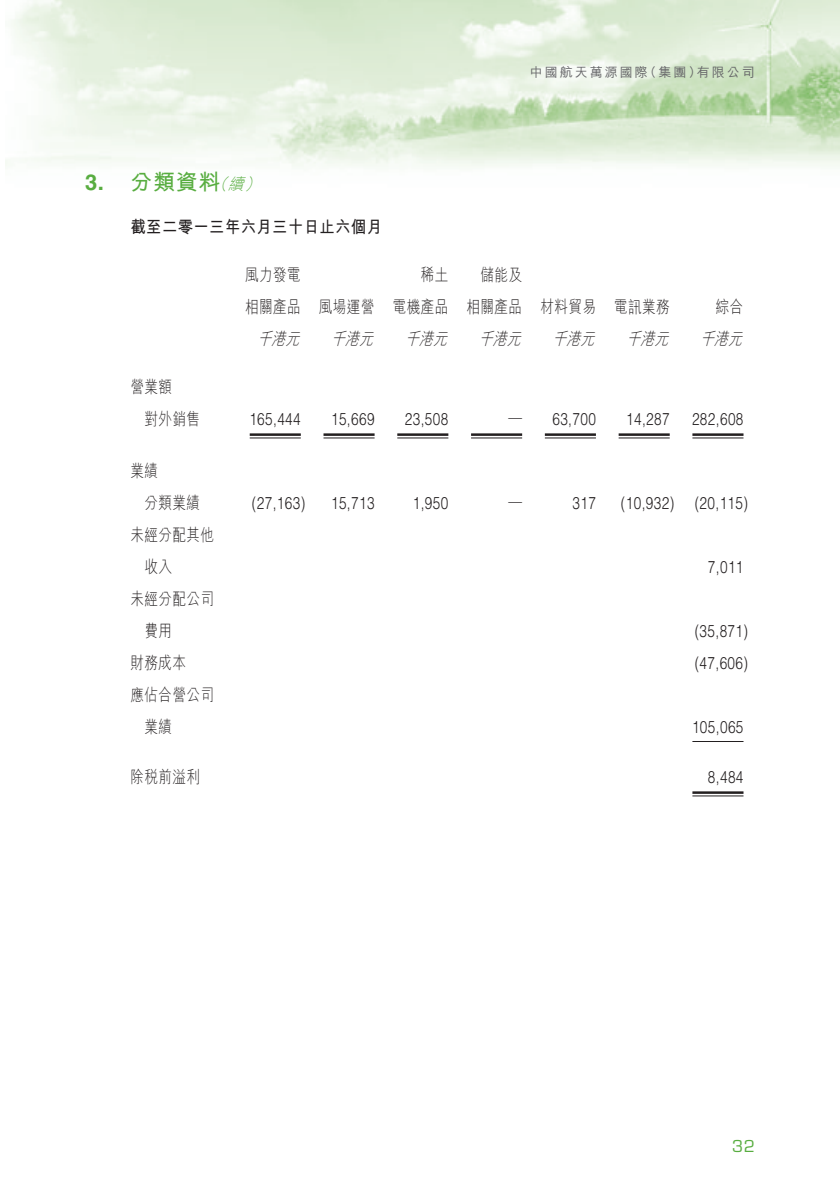
<style>
.page{position:relative;width:840px;height:1191px;background:#fff}
.page>*{position:absolute;margin:0;border:0;box-sizing:border-box;transform-origin:0 0}
._3__標題{font:700 22px "M Hei HK";color:#58ad40}
._3__標題-2{font:700 22px "Helvetica LT Std";color:#58ad40}
._1__內文{font:300 17px "Helvetica LT Std";letter-spacing:.03em;color:#231f20;scale:.8 1}
._1__內文-2{font:300 17px "M Hei HK";letter-spacing:.03em;color:#231f20;scale:.8 1}
._1__內文-3{font:italic 300 17px "M Hei HK";color:#231f20;scale:.8 1}
._1__內文-4{font:700 17px "M Hei HK";letter-spacing:.03em;color:#231f20;scale:.9 1}
._3__標題-3{font:italic 300 16px "M Hei HK";color:#58ad40}
.t1{font:16px "Eurostile LT Std";color:#58ad40}
.t2{font:500 13px "M Hei HK";letter-spacing:.155em;color:#636366}
</style>
<div class="page">
<img style="left:6px;top:0;width:833px;height:167px">
<hr style="left:249px;top:433px;width:51px;height:3px;background:#231f20">
<hr style="left:249px;top:437px;width:51px;height:1px;background:#231f20">
<hr style="left:323px;top:433px;width:51px;height:3px;background:#231f20">
<hr style="left:323px;top:437px;width:51px;height:1px;background:#231f20">
<hr style="left:397px;top:433px;width:51px;height:3px;background:#231f20">
<hr style="left:397px;top:437px;width:51px;height:1px;background:#231f20">
<hr style="left:471px;top:433px;width:51px;height:3px;background:#231f20">
<hr style="left:471px;top:437px;width:51px;height:1px;background:#231f20">
<hr style="left:544px;top:433px;width:51px;height:3px;background:#231f20">
<hr style="left:544px;top:437px;width:51px;height:1px;background:#231f20">
<hr style="left:618px;top:433px;width:51px;height:3px;background:#231f20">
<hr style="left:618px;top:437px;width:51px;height:1px;background:#231f20">
<hr style="left:692px;top:433px;width:51px;height:3px;background:#231f20">
<hr style="left:692px;top:437px;width:51px;height:1px;background:#231f20">
<hr style="left:692px;top:741px;width:51px;height:1px;background:#231f20">
<hr style="left:692px;top:791px;width:51px;height:3px;background:#231f20">
<hr style="left:692px;top:795px;width:51px;height:1px;background:#231f20">
<p class="t2" style="left:643px;top:63px;width:59px">（集團）</p>
<p class="t2" style="left:696px;top:63px;width:59px">有限公司</p>
<p class="t2" style="left:529px;top:63px;width:119px">中國航天萬源國際</p>
<p class="_3__標題-2" style="left:85px;top:169px;width:20px">3.</p>
<p class="_3__標題" style="left:130px;top:166px;width:91px">分類資料</p>
<p class="_3__標題-3" style="left:228px;top:176px;width:22px">續</p>
<p class="_3__標題-3" style="left:211px;top:176px;width:22px">（</p>
<p class="_3__標題-3" style="left:244px;top:176px;width:22px">(</p>
<p class="_1__內文-4" style="left:130px;top:214px;width:281px">截至二零一三年六月三十日止六個月</p>
<p class="_1__內文-2" style="left:245px;top:266px;width:71px">風力發電</p>
<p class="_1__內文-2" style="left:420px;top:266px;width:36px">稀土</p>
<p class="_1__內文-2" style="left:480px;top:266px;width:53px">儲能及</p>
<p class="_1__內文-2" style="left:245px;top:298px;width:71px">相關產品</p>
<p class="_1__內文-2" style="left:319px;top:298px;width:71px">風場運營</p>
<p class="_1__內文-2" style="left:392px;top:298px;width:71px">電機產品</p>
<p class="_1__內文-2" style="left:466px;top:298px;width:71px">相關產品</p>
<p class="_1__內文-2" style="left:540px;top:298px;width:71px">材料貿易</p>
<p class="_1__內文-2" style="left:613px;top:298px;width:71px">電訊業務</p>
<p class="_1__內文-2" style="left:715px;top:298px;width:36px">綜合</p>
<p class="_1__內文-3" style="left:257px;top:330px;width:59px">千港元</p>
<p class="_1__內文-3" style="left:331px;top:330px;width:59px">千港元</p>
<p class="_1__內文-3" style="left:405px;top:330px;width:59px">千港元</p>
<p class="_1__內文-3" style="left:478px;top:330px;width:59px">千港元</p>
<p class="_1__內文-3" style="left:552px;top:330px;width:59px">千港元</p>
<p class="_1__內文-3" style="left:626px;top:330px;width:59px">千港元</p>
<p class="_1__內文-3" style="left:699px;top:330px;width:59px">千港元</p>
<p class="_1__內文-2" style="left:130px;top:378px;width:53px">營業額</p>
<p class="_1__內文-2" style="left:144px;top:410px;width:71px">對外銷售</p>
<p class="_1__內文-2" style="left:130px;top:462px;width:36px">業績</p>
<p class="_1__內文" style="left:249px;top:408px;width:66px">165,444</p>
<p class="_1__內文" style="left:331px;top:408px;width:56px">15,669</p>
<p class="_1__內文" style="left:404px;top:408px;width:56px">23,508</p>
<p class="_1__內文-2" style="left:508px;top:410px;width:19px">—</p>
<p class="_1__內文" style="left:552px;top:408px;width:56px">63,700</p>
<p class="_1__內文" style="left:625px;top:408px;width:56px">14,287</p>
<p class="_1__內文" style="left:691px;top:408px;width:66px">282,608</p>
<p class="_1__內文-2" style="left:144px;top:494px;width:71px">分類業績</p>
<p class="_1__內文-2" style="left:130px;top:526px;width:106px">未經分配其他</p>
<p class="_1__內文" style="left:252px;top:492px;width:68px">)27,163(</p>
<p class="_1__內文" style="left:331px;top:492px;width:56px">15,713</p>
<p class="_1__內文" style="left:412px;top:492px;width:46px">1,950</p>
<p class="_1__內文-2" style="left:508px;top:494px;width:19px">—</p>
<p class="_1__內文" style="left:572px;top:492px;width:31px">317</p>
<p class="_1__內文" style="left:620px;top:492px;width:68px">)10,932(</p>
<p class="_1__內文" style="left:694px;top:492px;width:68px">)20,115(</p>
<p class="_1__內文-2" style="left:144px;top:558px;width:36px">收入</p>
<p class="_1__內文-2" style="left:130px;top:590px;width:106px">未經分配公司</p>
<p class="_1__內文" style="left:707px;top:556px;width:46px">7,011</p>
<p class="_1__內文-2" style="left:144px;top:622px;width:36px">費用</p>
<p class="_1__內文" style="left:694px;top:620px;width:68px">)35,871(</p>
<p class="_1__內文-2" style="left:130px;top:654px;width:71px">財務成本</p>
<p class="_1__內文-2" style="left:130px;top:686px;width:106px">應佔合營公司</p>
<p class="_1__內文" style="left:694px;top:652px;width:68px">)47,606(</p>
<p class="_1__內文-2" style="left:144px;top:718px;width:36px">業績</p>
<p class="_1__內文" style="left:691px;top:716px;width:66px">105,065</p>
<p class="_1__內文-2" style="left:130px;top:768px;width:88px">除稅前溢利</p>
<p class="_1__內文" style="left:707px;top:766px;width:46px">8,484</p>
<p class="t1" style="left:731px;top:1136px;width:24px">32</p>
</div>
